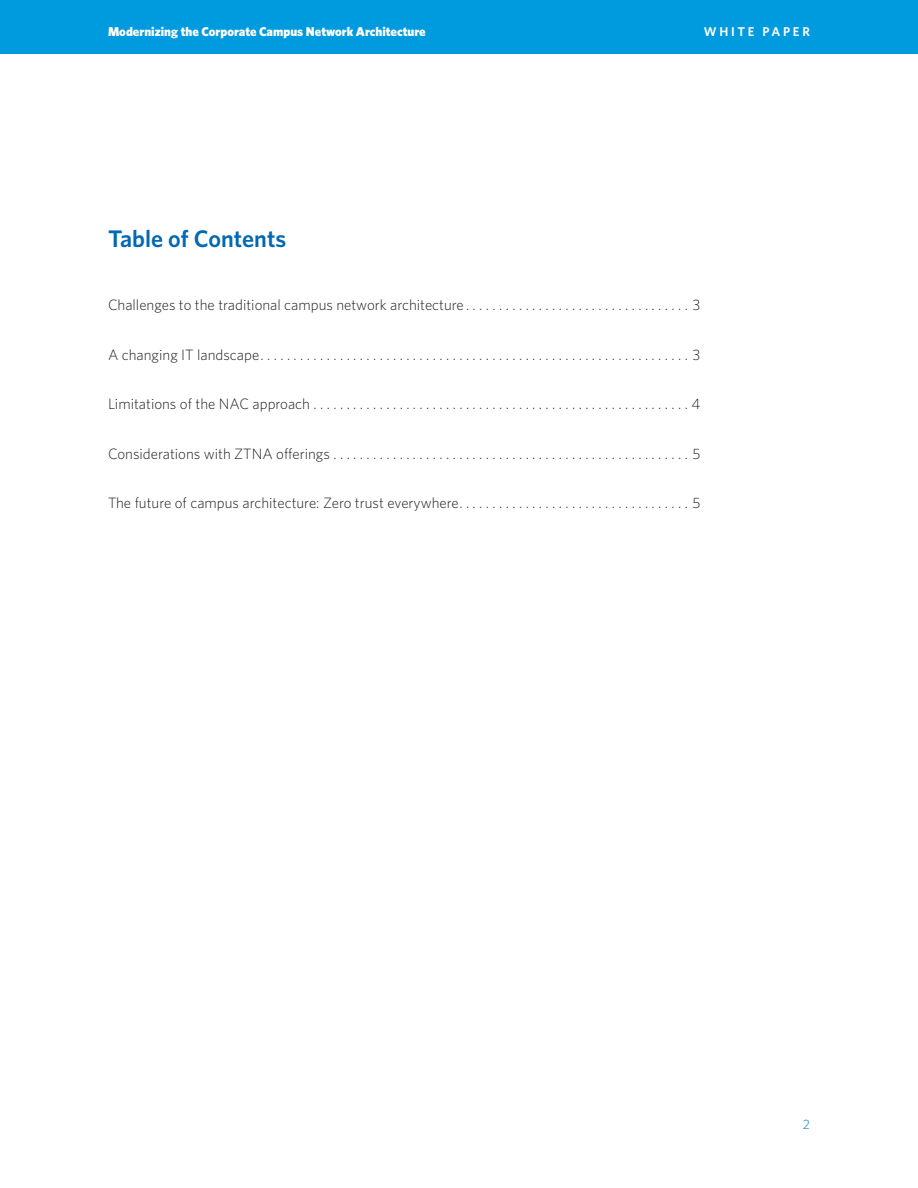
<style>
.page{position:relative;width:918px;height:1188px;background:#fff}
.page>*{position:absolute;margin:0;border:0;box-sizing:border-box;transform-origin:0 0}
.TOC_Title{font:600 24px "Whitney";color:#0168b3}
.TOC_1{font:300 15px "Whitney";color:#231f20}
.t1{font:300 13.5px "Whitney";color:#0073ce}
.t2{font:900 12.75px "Whitney";color:#fff}
.t3{font:600 12.75px "Whitney";letter-spacing:.215em;color:#fff}
</style>
<div class="page">
<div style="left:0;top:0;width:918px;height:54px;background:#009bde"></div>
<p class="t2" style="left:108px;top:23px;width:319px">Modernizing the Corporate Campus Network Architecture</p>
<p class="t3" style="left:704px;top:24px;width:108px">WHITE PAPER</p>
<p class="TOC_Title" style="left:108px;top:223px;width:180px">Table of Contents</p>
<p class="TOC_1" style="left:108px;top:295px;width:594px">Challenges to the traditional campus network architecture . . . . . . . . . . . . . . . . . . . . . . . . . . . . . . . . . . 3</p>
<p class="TOC_1" style="left:108px;top:344px;width:594px">A changing IT landscape . . . . . . . . . . . . . . . . . . . . . . . . . . . . . . . . . . . . . . . . . . . . . . . . . . . . . . . . . . . . . . . . . 3</p>
<p class="TOC_1" style="left:108px;top:394px;width:594px">Limitations of the NAC approach . . . . . . . . . . . . . . . . . . . . . . . . . . . . . . . . . . . . . . . . . . . . . . . . . . . . . . . . . 4</p>
<p class="TOC_1" style="left:108px;top:443px;width:594px">Considerations with ZTNA offerings . . . . . . . . . . . . . . . . . . . . . . . . . . . . . . . . . . . . . . . . . . . . . . . . . . . . . . 5</p>
<p class="TOC_1" style="left:108px;top:493px;width:594px">The future of campus architecture: Zero trust everywhere . . . . . . . . . . . . . . . . . . . . . . . . . . . . . . . . . . . 5</p>
<p class="t1" style="left:803px;top:1115px;width:9px">2</p>
</div>
